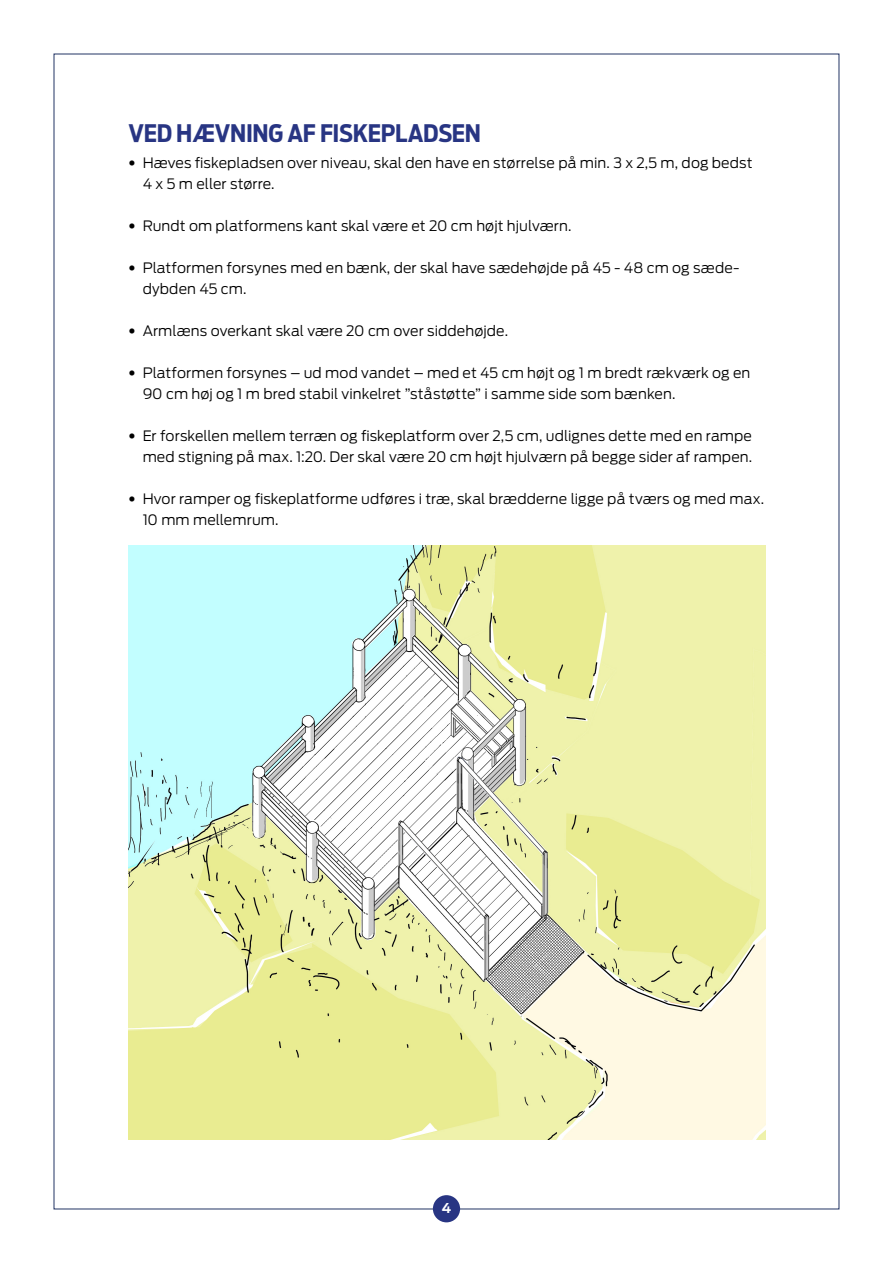
<style>
.page{position:relative;width:893px;height:1263px;background:#fff}
.page>*{position:absolute;margin:0;border:0;box-sizing:border-box;transform-origin:0 0}
.t1{font:700 24px "Antenna Condensed";letter-spacing:-.015em;color:#283583}
.t2{font:300 14.25px/21px "Antenna";letter-spacing:.005em;color:#000}
.t3{font:700 13.5px "Antenna";color:#fff}
.s1{font-family:"Avenir"}
</style>
<div class="page">
<img style="left:128px;top:546px;width:637px;height:594px">
<div style="left:433px;top:1195px;width:27px;height:27px;background:#283583;border-radius:50%"></div>
<h1 class="t1" style="left:128px;top:117px;width:354px">VED HÆVNING AF FISKEPLADSEN</h1>
<p class="t2" style="left:143px;top:152px;width:611px;text-indent:-14px"><span class="s1">•</span> Hæves fiskepladsen over niveau, skal den have en størrelse på min. 3 x 2,5 m, dog bedst<br>4 x 5 m eller større.</p>
<p class="t2" style="left:128px;top:215px;width:445px"><span class="s1">•</span> Rundt om platformens kant skal være et 20 cm højt hjulværn.</p>
<p class="t2" style="left:143px;top:257px;width:598px;text-indent:-14px"><span class="s1">•</span> Platformen forsynes med en bænk, der skal have sædehøjde på 45 - 48 cm og sæde&shy;dybden 45 cm.</p>
<p class="t2" style="left:128px;top:320px;width:381px"><span class="s1">•</span> Armlæns overkant skal være 20 cm over siddehøjde.</p>
<p class="t2" style="left:143px;top:362px;width:609px;text-indent:-14px"><span class="s1">•</span> Platformen forsynes – ud mod vandet – med et 45 cm højt og 1 m bredt rækværk og en<br>90 cm høj og 1 m bred stabil vinkelret ”ståstøtte” i samme side som bænken.</p>
<p class="t2" style="left:128px;top:425px;width:625px;text-align:right"><span class="s1">•</span> Er forskellen mellem terræn og fiskeplatform over 2,5 cm, udlignes dette med en rampe med stigning på max. 1:20. Der skal være 20 cm højt hjulværn på begge sider af rampen.</p>
<p class="t2" style="left:143px;top:488px;width:623px;text-indent:-14px"><span class="s1">•</span> Hvor ramper og fiskeplatforme udføres i træ, skal brædderne ligge på tværs og med max.<br>10 mm mellemrum.</p>
<p class="t3" style="left:442px;top:1199px;width:11px">4</p>
</div>
